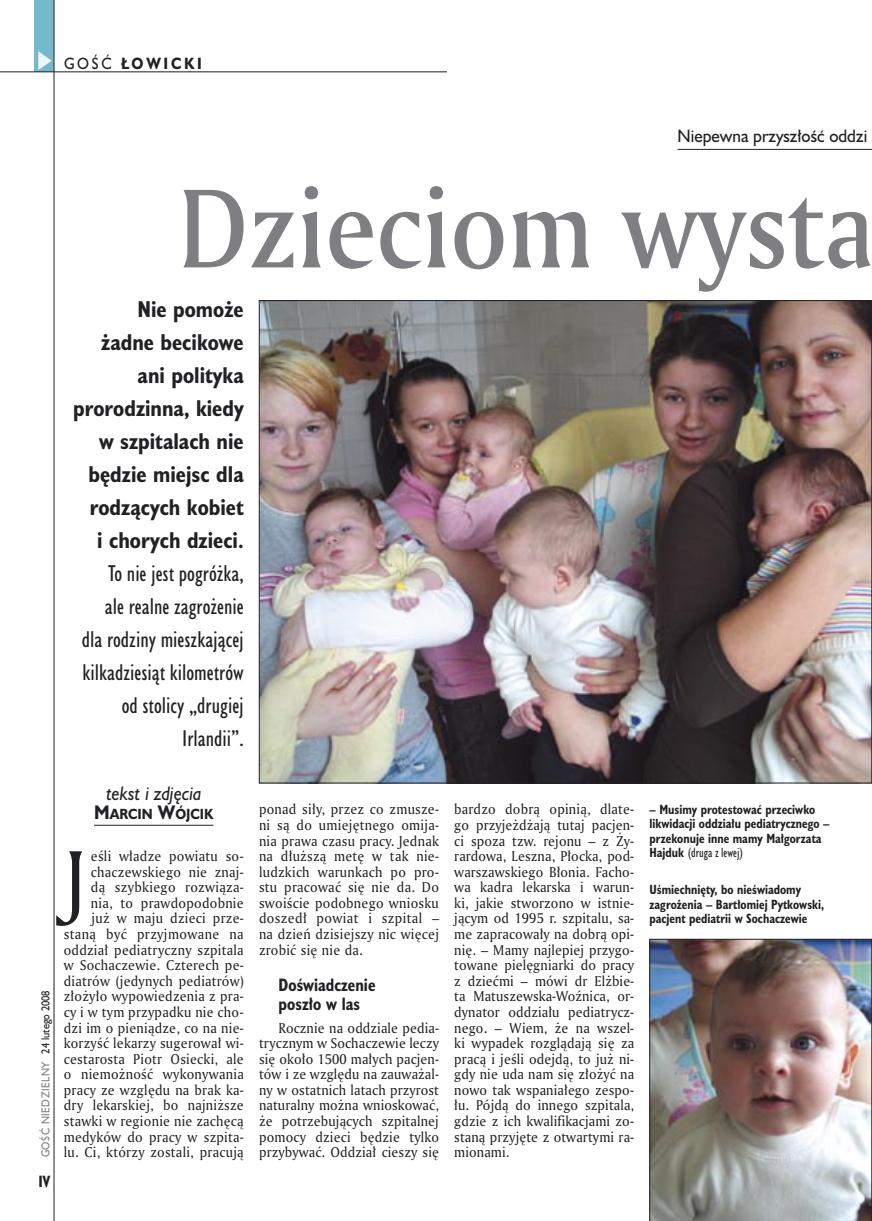
<style>
.page{position:relative;width:872px;height:1221px;background:#fff}
.page>*{position:absolute;margin:0;border:0;box-sizing:border-box;transform-origin:0 0}
._05_tytyl_AmMd_72_pt{font:108px "Amerigo Md PL";color:#7f7f83;scale:.9 1}
._02_body_z_incjalem_4{font:79.05px "Amerigo PL";color:#212125;scale:.94 1}
._06-1_lead_prawy_HuCn_14_pt{font:700 21px/33px "Humanst 521 Cn PL";color:#212125;text-align:right}
._12_autor_HuBd{font:italic 18px "Humanst 521 PL";color:#212125;scale:.9 1}
._04-3_nadtytul_lokal{font:16.5px "Humanst 521 PL";color:#212125;scale:.94 1}
._04_srodtytul_HuCB_11_pt{font:700 16.5px/19.8px "Humanst 521 Cn PL";color:#212125;scale:.94 1}
.t1{font:700 15px "Humanst 521 PL";letter-spacing:.2em;color:#212125;scale:.9 1}
.t2{font:700 15px "Humanst 521 Cn PL";color:#212125;scale:.94 1}
._01_body_tekst{font:13.8px/15.6px "Amerigo PL";letter-spacing:.01em;color:#212125;text-align:justify;scale:.94 1}
._02_body_z_incjalem_4-2{font:13.8px/15.6px "Amerigo PL";letter-spacing:.02em;color:#212125;text-align:right;scale:.94 1}
._12_autor_HuBd-2{font:700 13.5px "Humanst 521 PL";color:#212125;scale:.9 1}
._09_podpis_zdjecia_HuCnB{font:700 12.3px/14.4px "Humanst 521 Cn PL";color:#212125;scale:.94 1}
.t3{font:10.5px "Humanst 521 PL";letter-spacing:.05em;color:#7f7f83;scale:.9 1}
.s1{font-weight:400}
.s2{font-size:18px}
.s3{color:#212125}
</style>
<div class="page">
<div style="left:35px;top:0;width:19px;height:72px;background:#75baca"></div>
<svg style="left:38px;top:51px;width:14px;height:19px"></svg>
<hr style="left:54px;top:0;width:1px;height:1220px;background:#212125">
<hr style="left:0;top:72px;width:447px;height:1px;background:#212125">
<hr style="left:677px;top:149px;width:195px;height:1px;background:#212125">
<img style="left:261px;top:302px;width:609px;height:479px">
<img style="left:649px;top:939px;width:223px;height:281px">
<hr style="left:94px;top:824px;width:119px;height:1px;background:#212125">
<p class="t1" style="left:64px;top:53px;width:155px"><span class="s1">GOŚĆ</span> ŁOWICKI</p>
<p class="_04-3_nadtytul_lokal" style="left:677px;top:125px;width:203px">Niepewna przyszłość oddzi</p>
<p class="_05_tytyl_AmMd_72_pt" style="left:179px;top:156px;width:774px">Dzieciom wysta</p>
<p class="_06-1_lead_prawy_HuCn_14_pt" style="left:73px;top:292px;width:172px">Nie pomoże<br>żadne becikowe ani polityka prorodzinna, kiedy w szpitalach nie będzie miejsc dla rodzących kobiet<br>i chorych dzieci.<br><span class="s1">To nie jest pogróżka,<br>ale realne zagrożenie<br>dla rodziny mieszkającej kilkadziesiąt kilometrów od stolicy „drugiej<br>Irlandii”.</span></p>
<p class="_12_autor_HuBd" style="left:106px;top:781px;width:108px">tekst i zdjęcia</p>
<p class="_12_autor_HuBd-2" style="left:94px;top:805px;width:134px"><span class="s2">M</span>ARCIN <span class="s2">W</span>ÓJCIK</p>
<p class="_09_podpis_zdjecia_HuCnB" style="left:649px;top:801px;width:193px">– Musimy protestować przeciwko likwidacji oddziału pediatrycznego – przekonuje inne mamy Małgorzata<br>Hajduk <span class="s1">(druga z lewej)</span></p>
<p class="_09_podpis_zdjecia_HuCnB" style="left:649px;top:882px;width:187px">Uśmiechnięty, bo nieświadomy zagrożenia – Bartłomiej Pytkowski, pacjent pediatrii w Sochaczewie</p>
<p class="_02_body_z_incjalem_4-2" style="left:259px;top:801px;width:193px;text-align:justify">ponad siły, przez co zmusze&shy;ni są do umiejętnego omija&shy;nia prawa czasu pracy. Jednak na dłuższą metę w tak nie&shy;ludzkich warunkach po pro&shy;stu pracować się nie da. Do swoiście podobnego wniosku doszedł powiat i szpital – na dzień dzisiejszy nic więcej zrobić się nie da.</p>
<p class="_04_srodtytul_HuCB_11_pt" style="left:279px;top:974px;width:105px">Doświadczenie poszło w las</p>
<p class="_01_body_tekst" style="left:259px;top:1019px;width:193px;text-indent:20px">Rocznie na oddziale pedia&shy;trycznym w Sochaczewie leczy się około 1500 małych pacjen&shy;tów i ze względu na zauważal&shy;ny w ostatnich latach przyrost naturalny można wnioskować, że potrzebujących szpitalnej pomocy dzieci będzie tylko przybywać. Oddział cieszy się</p>
<p class="_01_body_tekst" style="left:454px;top:801px;width:193px">bardzo dobrą opinią, dlate&shy;go przyjeżdżają tutaj pacjen&shy;ci spoza tzw. rejonu – z Ży&shy;rardowa, Leszna, Płocka, pod&shy;warszawskiego Błonia. Facho&shy;wa kadra lekarska i warun&shy;ki, jakie stworzono w istnie&shy;jącym od 1995 r. szpitalu, sa&shy;me zapracowały na dobrą opi&shy;nię. – Mamy najlepiej przygo&shy;towane pielęgniarki do pracy z dziećmi – mówi dr Elżbie&shy;ta Matuszewska-Woźnica, or&shy;dynator oddziału pediatrycz&shy;nego. – Wiem, że na wszel&shy;ki wypadek rozglądają się za pracą i jeśli odejdą, to już ni&shy;gdy nie uda nam się złożyć na nowo tak wspaniałego zespo&shy;łu. Pójdą do innego szpitala, gdzie z ich kwalifikacjami zo&shy;staną przyjęte z otwartymi ra&shy;mionami.</p>
<p class="_02_body_z_incjalem_4-2" style="left:64px;top:848px;width:193px">eśli władze powiatu so&shy;chaczewskiego nie znaj-<br>dą szybkiego rozwiąza-<br>nia, to prawdopodobnie<br>już w maju dzieci prze&shy;staną być przyjmowane na oddział pediatryczny szpitala w Sochaczewie. Czterech pe&shy;diatrów (jedynych pediatrów) złożyło wypowiedzenia z pra&shy;cy i w tym przypadku nie cho&shy;dzi im o pieniądze, co na nie&shy;korzyść lekarzy sugerował wi&shy;cestarosta Piotr Osiecki, ale o niemożność wykonywania pracy ze względu na brak ka&shy;dry lekarskiej, bo najniższe stawki w regionie nie zachęcą medyków do pracy w szpita&shy;lu. Ci, którzy zostali, pracują</p>
<p class="_02_body_z_incjalem_4" style="left:64px;top:826px;width:25px">J</p>
<p class="t3" style="left:38px;top:1157px;width:187px;rotate:-90deg">GOŚĆ NIEDZIELNY <span class="s3">24 lutego 2008</span></p>
<p class="t2" style="left:38px;top:1170px;width:14px">IV</p>
</div>
